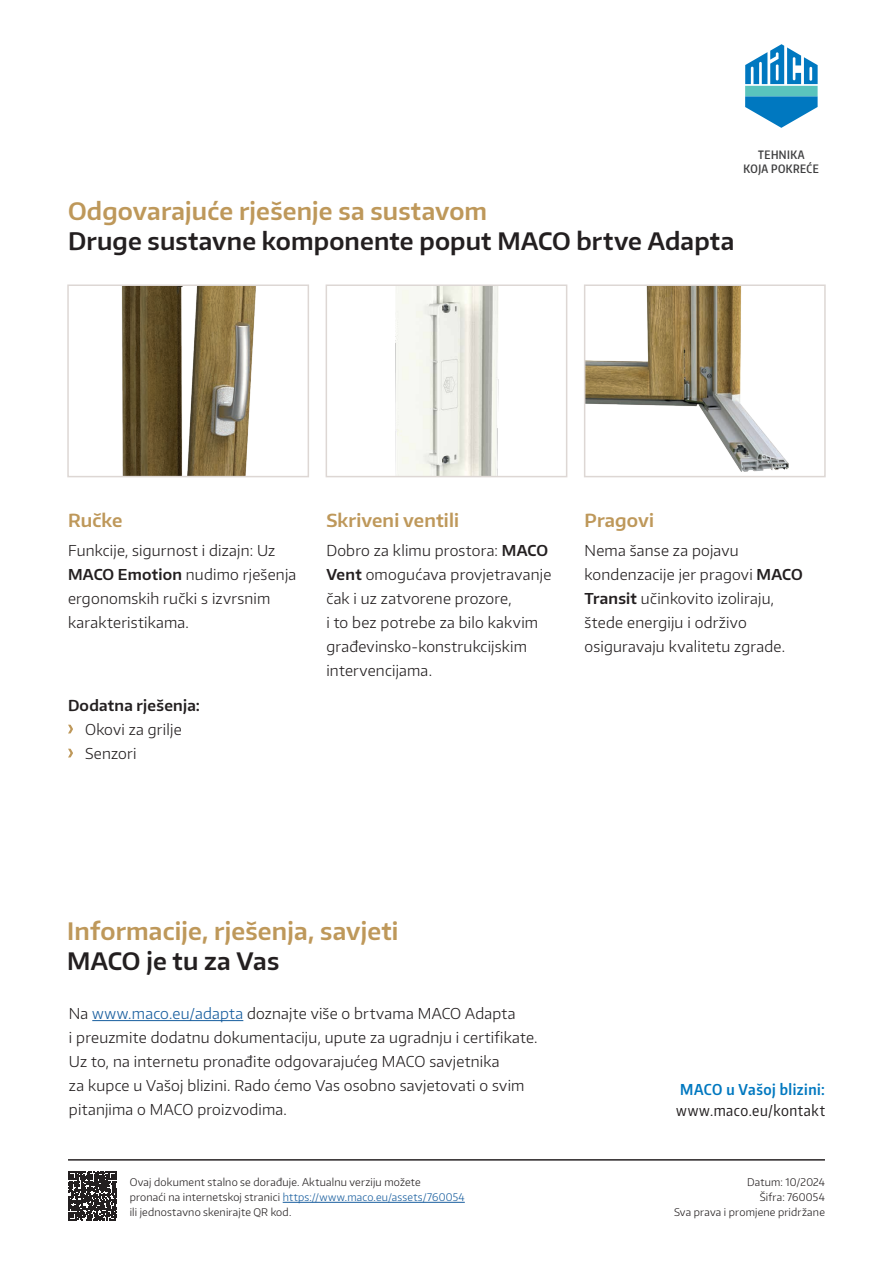
<style>
.page{position:relative;width:893px;height:1263px;background:#fff}
.page>*{position:absolute;margin:0;border:0;box-sizing:border-box;transform-origin:0 0}
.Subheadline_16auf20_gold{font:600 24px "Encode Sans Normal";letter-spacing:.01em;color:#be985a}
.Subheadline_16auf20_black{font:600 24px "Encode Sans Normal";letter-spacing:.005em;color:#231f20}
.Subheadline_12pt_Gold{font:600 18px "Encode Sans Normal";letter-spacing:.01em;color:#be985a}
.Bodytext{font:300 15px/24px "Encode Sans Normal";letter-spacing:.015em;color:#231f20}
.Aufzählungen_U4{font:300 15px "Encode Sans Normal";letter-spacing:.015em;color:#231f20}
.Kontakt{font:15px "Encode Sans Condensed";letter-spacing:.035em;color:#231f20}
.MACO_in_deiner_Nähe{font:600 15px "Encode Sans Condensed";letter-spacing:.035em;color:#0078c0}
.Bodytext-2{font:600 15px "Encode Sans Normal";letter-spacing:.015em;color:#231f20}
.t1{font:600 11.55px/13.6px "Encode Sans Compressed";letter-spacing:.04em;color:#3e3e3f;text-align:center}
.Fusszeile_U4_links{font:300 10.5px/15px "Encode Sans Normal";letter-spacing:.02em;color:#231f20}
.Fusszeile_U4_rechts{font:300 10.5px "Encode Sans Normal";letter-spacing:.02em;color:#231f20}
.s1{font-weight:600}
.s2{color:#175d9e}
</style>
<div class="page">
<img style="left:396px;top:287px;width:103px;height:187px">
<div style="left:326px;top:284px;width:241px;height:193px;border:2px solid #ddd7d4"></div>
<img style="left:121px;top:287px;width:135px;height:187px">
<div style="left:67px;top:284px;width:242px;height:193px;border:2px solid #ddd7d4"></div>
<img style="left:587px;top:287px;width:202px;height:184px">
<div style="left:584px;top:284px;width:242px;height:193px;border:2px solid #ddd7d4"></div>
<hr style="left:92px;top:1020px;width:151px;height:1px;background:#175d9e">
<svg style="left:68px;top:725px;width:5px;height:8px"></svg>
<svg style="left:68px;top:749px;width:5px;height:8px"></svg>
<hr style="left:283px;top:1202px;width:182px;height:1px;background:#175d9e">
<hr style="left:68px;top:1159px;width:757px;height:1px;background:#231f20">
<svg style="left:745px;top:44px;width:73px;height:84px"></svg>
<svg style="left:68px;top:1171px;width:49px;height:49px"></svg>
<p class="Subheadline_16auf20_gold" style="left:68px;top:196px;width:421px">Odgovarajuće rješenje sa sustavom</p>
<p class="Subheadline_16auf20_black" style="left:68px;top:226px;width:668px">Druge sustavne komponente poput MACO brtve Adapta</p>
<p class="t1" style="left:744px;top:148px;width:77px">TEHNIKA<br>KOJA POKREĆE</p>
<p class="Subheadline_12pt_Gold" style="left:68px;top:509px;width:56px">Ručke</p>
<p class="Bodytext" style="left:68px;top:538px;width:230px">Funkcije, sigurnost i dizajn: Uz<br><span class="s1">MACO Emotion</span> nudimo rješenja ergonomskih ručki s izvrsnim karakteristikama.</p>
<p class="Bodytext-2" style="left:68px;top:695px;width:134px">Dodatna rješenja:</p>
<p class="Aufzählungen_U4" style="left:85px;top:719px;width:98px">Okovi za grilje</p>
<p class="Aufzählungen_U4" style="left:85px;top:743px;width:53px">Senzori</p>
<p class="Subheadline_12pt_Gold" style="left:326px;top:509px;width:134px">Skriveni ventili</p>
<p class="Bodytext" style="left:326px;top:538px;width:227px">Dobro za klimu prostora: <span class="s1">MACO<br>Vent</span> omogućava provjetravanje čak i uz zatvorene prozore,<br>i to bez potrebe za bilo kakvim građevinsko-konstrukcijskim intervencijama.</p>
<p class="Subheadline_12pt_Gold" style="left:585px;top:509px;width:71px">Pragovi</p>
<p class="Bodytext" style="left:585px;top:538px;width:220px">Nema šanse za pojavu kondenzacije jer pragovi <span class="s1">MACO<br>Transit</span> učinkovito izoliraju, štede energiju i održivo osiguravaju kvalitetu zgrade.</p>
<p class="Subheadline_16auf20_gold" style="left:67px;top:916px;width:333px">Informacije, rješenja, savjeti</p>
<p class="Subheadline_16auf20_black" style="left:67px;top:946px;width:214px">MACO je tu za Vas</p>
<p class="Bodytext" style="left:69px;top:1001px;width:470px">Na <span class="s2">www.maco.eu/adapta</span> doznajte više o brtvama MACO Adapta<br>i preuzmite dodatnu dokumentaciju, upute za ugradnju i certifikate.<br>Uz to, na internetu pronađite odgovarajućeg MACO savjetnika<br>za kupce u Vašoj blizini. Rado ćemo Vas osobno savjetovati o svim pitanjima o MACO proizvodima.</p>
<p class="Fusszeile_U4_links" style="left:130px;top:1175px;width:337px">Ovaj dokument stalno se dorađuje. Aktualnu verziju možete<br>pronaći na internetskoj stranici <span class="s2">https://www.maco.eu/assets/760054 </span>ili jednostavno skenirajte QR kod.</p>
<p class="MACO_in_deiner_Nähe" style="left:680px;top:1079px;width:146px">MACO u Vašoj blizini:</p>
<p class="Kontakt" style="left:676px;top:1100px;width:150px">www.maco.eu/kontakt</p>
<p class="Fusszeile_U4_rechts" style="left:747px;top:1175px;width:79px">Datum: 10/2024</p>
<p class="Fusszeile_U4_rechts" style="left:760px;top:1190px;width:67px">Šifra: 760054</p>
<p class="Fusszeile_U4_rechts" style="left:674px;top:1205px;width:152px">Sva prava i promjene pridržane</p>
</div>
